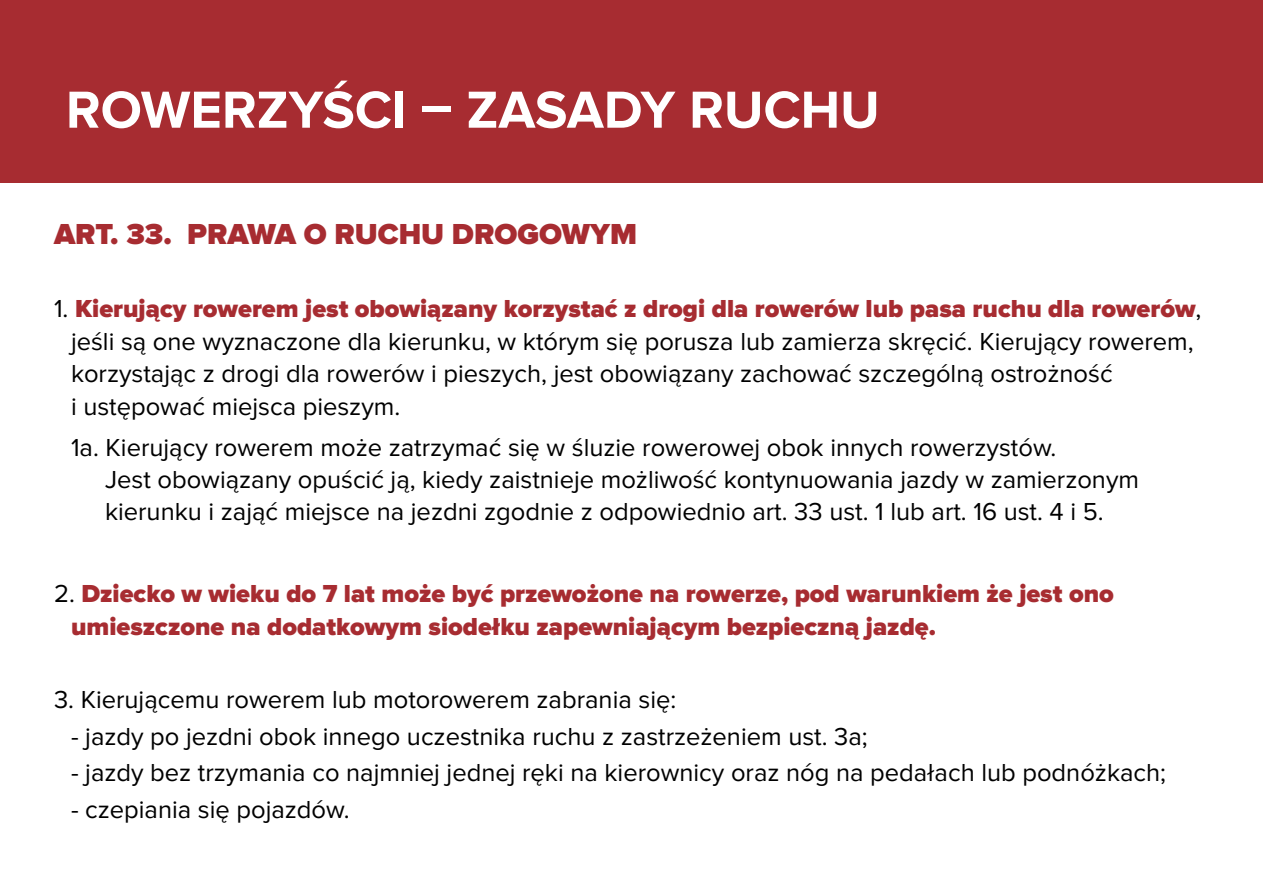
<style>
.page{position:relative;width:1263px;height:893px;background:#fff}
.page>*{position:absolute;margin:0;border:0;box-sizing:border-box;transform-origin:0 0}
.t1{font:700 54px "Proxima Nova";color:#fff}
.t2{font:900 30px "Proxima Nova";color:#a72c31}
.t3{font:25.5px/32.4px "Proxima Nova";color:#000}
.t4{font:900 25.5px/32.4px "Proxima Nova";color:#a72c31}
.s1{font-weight:900;color:#a72c31}
.s2{font-weight:400;color:#000}
</style>
<div class="page">
<div style="left:0;top:0;width:1263px;height:183px;background:#a72c31"></div>
<h1 class="t1" style="left:66px;top:79px;width:187px">RowerZYŚCI</h1>
<h1 class="t1" style="left:421px;top:79px;width:453px">– Zasady ru chu</h1>
<p class="t2" style="left:54px;top:217px;width:177px">Art. 33. Prawa</p>
<p class="t2" style="left:304px;top:217px;width:74px">o Ruchu</p>
<p class="t2" style="left:452px;top:217px;width:46px">Drogowym</p>
<p class="t3" style="left:71px;top:293px;width:1132px;text-indent:-17px">1. <span class="s1">Kierujący rowerem jest obowiązany korzystać z drogi dla rowerów lub pasa ruchu dla rowerów</span>, jeśli są one wyznaczone dla kierunku, w którym się porusza lub zamierza skręcić. Kierujący rowerem, korzystając z drogi dla rowerów i pieszych, jest obowiązany zachować szczególną ostrożność<br>i ustępować miejsca pieszym.</p>
<p class="t3" style="left:105px;top:431px;width:1035px;text-indent:-34px">1a. Kierujący rowerem może zatrzymać się w śluzie rowerowej obok innych rowerzystów.<br>Jest obowiązany opuścić ją, kiedy zaistnieje możliwość kontynuowania jazdy w zamierzonym kierunku i zająć miejsce na jezdni zgodnie z odpowiednio art. 33 ust. 1 lub art. 16 ust. 4 i 5.</p>
<p class="t4" style="left:71px;top:578px;width:1044px;text-indent:-17px"><span class="s2">2.</span> Dziecko w wieku do 7 lat może być przewożone na rowerze, pod warunkiem że jest ono umieszczone na dodatkowym siodełku zapewniającym bezpieczną jazdę.</p>
<p class="t3" style="left:54px;top:684px;width:624px">3. Kierującemu rowerem lub motorowerem zabrania się:</p>
<p class="t3" style="left:71px;top:720px;width:798px">- jazdy po jezdni obok innego uczestnika ruchu z zastrzeżeniem ust. 3a;</p>
<p class="t3" style="left:71px;top:757px;width:1097px">- jazdy bez trzymania co najmniej jednej ręki na kierownicy oraz nóg na pedałach lub podnóżkach;</p>
<p class="t3" style="left:71px;top:794px;width:280px">- czepiania się pojazdów.</p>
</div>
